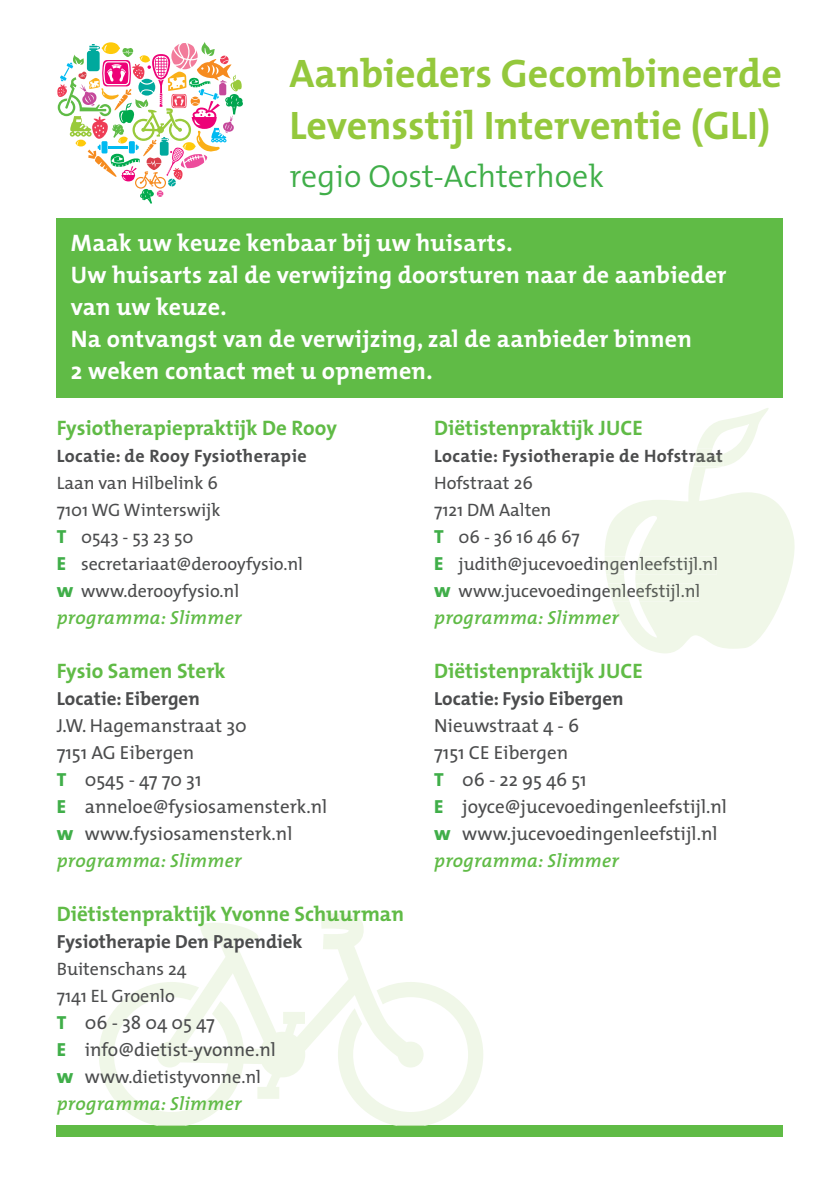
<style>
.page{position:relative;width:840px;height:1191px;background:#fff}
.page>*{position:absolute;margin:0;border:0;box-sizing:border-box;transform-origin:0 0}
.t1{font:700 40px/52px "The Mix";color:#94c83c}
.t2{font:300 32px "The Mix";color:#40ae49}
.t3{font:700 24px/32px "The Mix";letter-spacing:.01em;color:#fff}
.t4{font:700 21px "The Mix";color:#60bb46}
.t5{font:19px/27px "The Mix";color:#4b4c4d}
.t6{font:700 19px "The Mix";color:#4b4c4d}
.t7{font:italic 600 19px "The Mix";letter-spacing:.02em;color:#60bb46}
.t8{font:18px/27px "The Mix";color:#4b4c4d}
.t9{font:700 18px "The Mix";letter-spacing:.02em;color:#5a5e59}
.t10{font:700 18px "The Mix";letter-spacing:.02em;color:#4b4c4d}
.s1{font-family:"The Mix Extra Bold Caps";font-size:19px;color:#40ae49}
.s2{font-family:"The Mix Extra Bold Caps";color:#40ae49}
.s3{font-weight:600;font-style:italic;color:#60bb46}
.s4{font-size:19px}
</style>
<div class="page">
<div style="left:57px;top:219px;width:725px;height:179px;background:#60bb46"></div>
<svg style="left:57px;top:42px;width:186px;height:162px"></svg>
<div style="left:57px;top:1125px;width:725px;height:12px;background:#60bb46"></div>
<svg style="left:605px;top:408px;width:190px;height:245px;fill:#f0f7e8"></svg>
<svg style="left:693px;top:448px;width:29px;height:18px"></svg>
<svg style="left:605px;top:556px;width:111px;height:18px"></svg>
<svg style="left:607px;top:583px;width:91px;height:18px"></svg>
<svg style="left:615px;top:610px;width:4px;height:8px"></svg>
<svg style="left:393px;top:983px;width:90px;height:143px"></svg>
<svg style="left:99px;top:913px;width:324px;height:212px"></svg>
<svg style="left:157px;top:1125px;width:29px;height:1px"></svg>
<h1 class="t1" style="left:289px;top:46px;width:494px">Aanbieders Gecombineerde<br>Levensstijl Interventie (GLI)</h1>
<h2 class="t2" style="left:289px;top:149px;width:316px">regio Oost-Achterhoek</h2>
<p class="t3" style="left:71px;top:227px;width:656px">Maak uw keuze kenbaar bij uw huisarts.<br>Uw huisarts zal de verwijzing doorsturen naar de aanbieder van uw keuze.<br>Na ontvangst van de verwijzing, zal de aanbieder binnen<br>2 weken contact met u opnemen.</p>
<p class="t4" style="left:57px;top:410px;width:281px">Fysiotherapiepraktijk De Rooy</p>
<p class="t10" style="left:57px;top:441px;width:251px">Locatie: de Rooy Fysiotherapie</p>
<p class="t8" style="left:57px;top:469px;width:248px">Laan van Hilbelink 6<br>7101 WG Winterswijk<br><span class="s1">T</span> 0543 - 53 23 50<br><span class="s1">E</span> secretariaat@derooyfysio.nl <span class="s1">w</span> www.derooyfysio.nl</p>
<p class="t7" style="left:57px;top:601px;width:186px">programma: Slimmer</p>
<p class="t4" style="left:57px;top:653px;width:170px">Fysio Samen Sterk</p>
<p class="t6" style="left:57px;top:682px;width:144px">Locatie: Eibergen</p>
<p class="t5" style="left:57px;top:711px;width:272px">J.W. Hagemanstraat 30<br>7151 AG Eibergen<br><span class="s2">T</span> 0545 - 47 70 31<br><span class="s2">E</span> anneloe@fysiosamensterk.nl <span class="s2">w</span> www.fysiosamensterk.nl <span class="s3">programma: Slimmer</span></p>
<p class="t4" style="left:57px;top:896px;width:349px">Diëtistenpraktijk Yvonne Schuurman</p>
<p class="t6" style="left:57px;top:925px;width:247px">Fysiotherapie Den Papendiek</p>
<p class="t8" style="left:57px;top:955px;width:131px">Buitenschans 24<br>7141 EL Groenlo</p>
<p class="t5" style="left:57px;top:1008px;width:220px"><span class="s2">T</span> 06 - 38 04 05 47<br><span class="s2">E</span> info@dietist-yvonne.nl</p>
<p class="t8" style="left:57px;top:1063px;width:206px"><span class="s1">w</span> <span class="s4">ww</span>w.dietistyvonne.nl</p>
<p class="t7" style="left:57px;top:1087px;width:186px">programma: Slimmer</p>
<p class="t4" style="left:434px;top:410px;width:210px">Diëtistenpraktijk JUCE</p>
<p class="t8" style="left:434px;top:469px;width:285px">Hofstraat 26<br>7121 DM Aalten<br><span class="s1">T</span> 06 - 36 16 46 67<br><span class="s1">E</span> judith@jucevoedingenleefstijl.nl <span class="s1">w</span> www.jucevoedingenleefstijl.nl</p>
<p class="t7" style="left:434px;top:601px;width:186px">programma: Slimmer</p>
<p class="t9" style="left:434px;top:441px;width:290px">Locatie: Fysiotherapie de Hofstraat</p>
<p class="t4" style="left:434px;top:653px;width:210px">Diëtistenpraktijk JUCE</p>
<p class="t6" style="left:434px;top:682px;width:191px">Locatie: Fysio Eibergen</p>
<p class="t5" style="left:434px;top:711px;width:294px">Nieuwstraat 4 - 6<br>7151 CE Eibergen<br><span class="s2">T</span> 06 - 22 95 46 51<br><span class="s2">E</span> joyce@jucevoedingenleefstijl.nl <span class="s2">w</span> www.jucevoedingenleefstijl.nl <span class="s3">programma: Slimmer</span></p>
</div>
